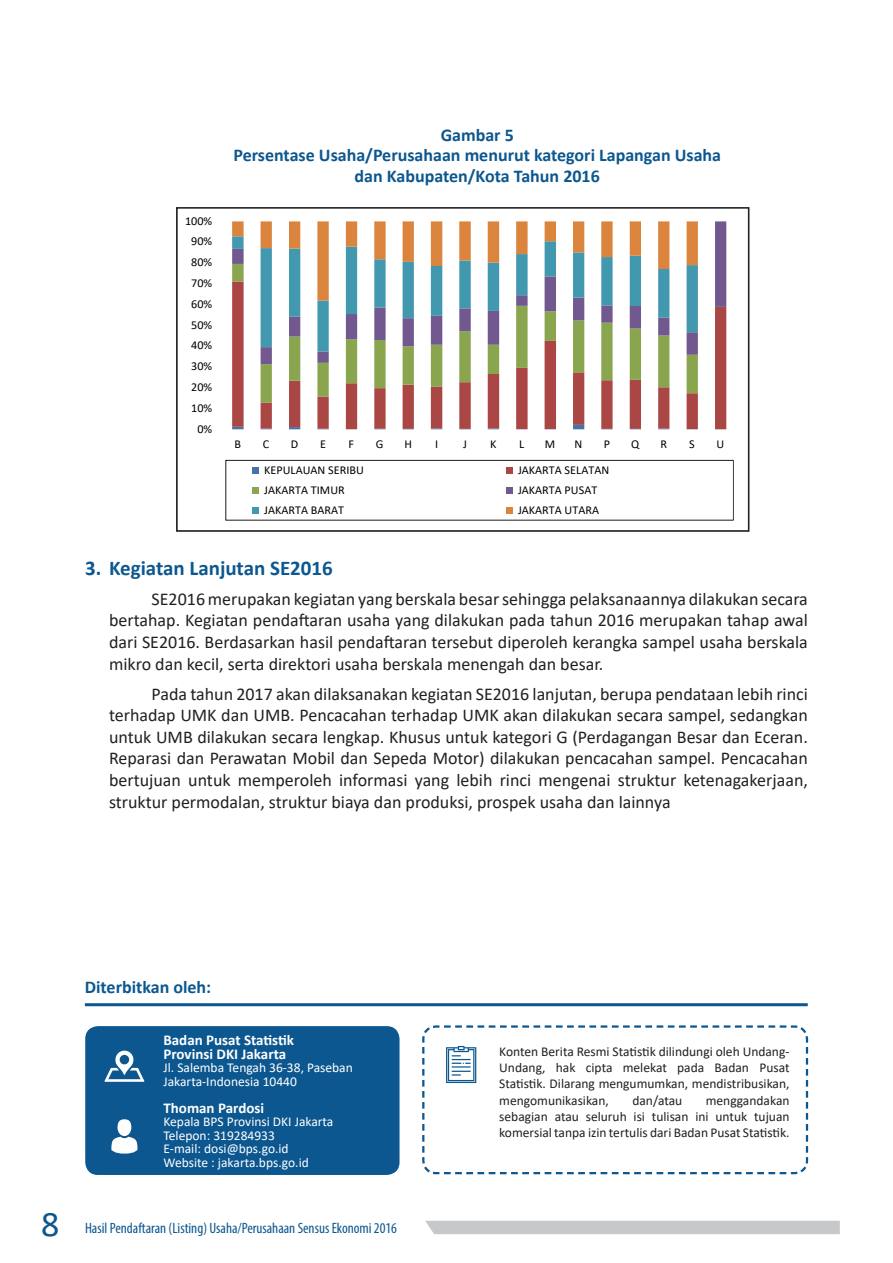
<style>
.page{position:relative;width:893px;height:1263px;background:#fff}
.page>*{position:absolute;margin:0;border:0;box-sizing:border-box;transform-origin:0 0}
.t1{font:36px "Calibri";color:#0c578f}
.t2{font:700 21px "Calibri";color:#0c578f}
.t3{font:18px/21.6px "Calibri";color:#231f20;text-align:justify}
.t4{font:700 18px "Calibri";color:#0c578f}
.t5{font:condensed 15px "Myriad Pro";color:#0c578f}
.t6{font:700 15px "Calibri";color:#fff}
.t7{font:13.5px/16.2px "Calibri";color:#231f20;text-align:justify}
.t8{font:13.5px "Calibri";color:#fff}
.t9{font:12px "Calibri";color:#000}
</style>
<div class="page">
<div style="left:425px;top:1221px;width:415px;height:13px;background:#c7c8ca"></div>
<svg style="left:225px;top:221px;width:509px;height:300px"></svg>
<div style="left:176px;top:207px;width:573px;height:325px;border:2px solid #231f20"></div>
<svg style="left:422px;top:1025px;width:387px;height:150px"></svg>
<hr style="left:85px;top:1003px;width:723px;height:3px;background:#0c578f">
<div style="left:85px;top:1026px;width:314px;height:149px;background:#0c578f;border-radius:13px"></div>
<div style="left:118px;top:1119px;width:13px;height:17px;background:#fff;border-radius:50%"></div>
<svg style="left:111px;top:1137px;width:26px;height:16px"></svg>
<svg style="left:104px;top:1050px;width:40px;height:32px"></svg>
<svg style="left:446px;top:1046px;width:30px;height:37px"></svg>
<p class="t9" style="left:185px;top:217px;width:29px">100%</p>
<p class="t9" style="left:191px;top:238px;width:23px">90%</p>
<p class="t9" style="left:191px;top:258px;width:23px">80%</p>
<p class="t9" style="left:191px;top:279px;width:23px">70%</p>
<p class="t9" style="left:191px;top:300px;width:23px">60%</p>
<p class="t9" style="left:191px;top:321px;width:23px">50%</p>
<p class="t9" style="left:191px;top:342px;width:23px">40%</p>
<p class="t9" style="left:191px;top:362px;width:23px">30%</p>
<p class="t9" style="left:191px;top:383px;width:23px">20%</p>
<p class="t9" style="left:191px;top:404px;width:23px">10%</p>
<p class="t9" style="left:197px;top:425px;width:16px">0%</p>
<p class="t4" style="left:441px;top:122px;width:75px">Gambar 5</p>
<p class="t4" style="left:233px;top:142px;width:489px">Persentase Usaha/Perusahaan menurut kategori Lapangan Usaha</p>
<p class="t4" style="left:355px;top:163px;width:247px">dan Kabupaten/Kota Tahun 2016</p>
<p class="t9" style="left:234px;top:441px;width:8px">B</p>
<p class="t9" style="left:263px;top:441px;width:8px">C</p>
<p class="t9" style="left:291px;top:441px;width:9px">D</p>
<p class="t9" style="left:320px;top:441px;width:7px">E</p>
<p class="t9" style="left:349px;top:441px;width:7px">F</p>
<p class="t9" style="left:376px;top:441px;width:9px">G</p>
<p class="t9" style="left:404px;top:441px;width:9px">H</p>
<p class="t9" style="left:435px;top:441px;width:5px">I</p>
<p class="t9" style="left:463px;top:441px;width:5px">J</p>
<p class="t9" style="left:490px;top:441px;width:8px">K</p>
<p class="t9" style="left:519px;top:441px;width:7px">L</p>
<p class="t9" style="left:545px;top:441px;width:12px">M</p>
<p class="t9" style="left:575px;top:441px;width:9px">N</p>
<p class="t9" style="left:604px;top:441px;width:8px">P</p>
<p class="t9" style="left:631px;top:441px;width:10px">Q</p>
<p class="t9" style="left:660px;top:441px;width:8px">R</p>
<p class="t9" style="left:689px;top:441px;width:7px">S</p>
<p class="t9" style="left:717px;top:441px;width:9px">U</p>
<p class="t9" style="left:264px;top:466px;width:101px">KEPULAUAN SERIBU</p>
<p class="t9" style="left:518px;top:466px;width:93px">JAKARTA SELATAN</p>
<p class="t9" style="left:264px;top:486px;width:82px">JAKARTA TIMUR</p>
<p class="t9" style="left:518px;top:486px;width:81px">JAKARTA PUSAT</p>
<p class="t9" style="left:264px;top:506px;width:81px">JAKARTA BARAT</p>
<p class="t9" style="left:518px;top:506px;width:83px">JAKARTA UTARA</p>
<p class="t2" style="left:85px;top:553px;width:249px">3. Kegiatan Lanjutan SE2016</p>
<p class="t3" style="left:109px;top:587px;width:700px;text-indent:43px">SE2016 merupakan kegiatan yang berskala besar sehingga pelaksanaannya dilakukan secara bertahap. Kegiatan pendaftaran usaha yang dilakukan pada tahun 2016 merupakan tahap awal dari SE2016. Berdasarkan hasil pendaftaran tersebut diperoleh kerangka sampel usaha berskala mikro dan kecil, serta direktori usaha berskala menengah dan besar.</p>
<p class="t3" style="left:109px;top:682px;width:700px;text-indent:43px">Pada tahun 2017 akan dilaksanakan kegiatan SE2016 lanjutan, berupa pendataan lebih rinci terhadap UMK dan UMB. Pencacahan terhadap UMK akan dilakukan secara sampel, sedangkan untuk UMB dilakukan secara lengkap. Khusus untuk kategori G (Perdagangan Besar dan Eceran.<br>Reparasi dan Perawatan Mobil dan Sepeda Motor) dilakukan pencacahan sampel. Pencacahan bertujuan untuk memperoleh informasi yang lebih rinci mengenai struktur ketenagakerjaan, struktur permodalan, struktur biaya dan produksi, prospek usaha dan lainnya</p>
<p class="t4" style="left:85px;top:974px;width:128px">Diterbitkan oleh:</p>
<p class="t6" style="left:163px;top:1029px;width:132px">Badan Pusat Statistik</p>
<p class="t6" style="left:163px;top:1043px;width:124px">Provinsi DKI Jakarta</p>
<p class="t8" style="left:163px;top:1058px;width:191px">Jl. Salemba Tengah 36-38, Paseban</p>
<p class="t8" style="left:163px;top:1072px;width:135px">Jakarta-Indonesia 10440</p>
<p class="t6" style="left:163px;top:1097px;width:102px">Thoman Pardosi</p>
<p class="t8" style="left:163px;top:1112px;width:171px">Kepala BPS Provinsi DKI Jakarta</p>
<p class="t8" style="left:163px;top:1126px;width:113px">Telepon: 319284933</p>
<p class="t8" style="left:163px;top:1139px;width:127px">E-mail: dosi@bps.go.id</p>
<p class="t8" style="left:163px;top:1153px;width:147px">Website : jakarta.bps.go.id</p>
<h1 class="t1" style="left:41px;top:1199px;width:20px">8</h1>
<p class="t5" style="left:85px;top:1219px;width:314px">Hasil Pendaftaran (Listing) Usaha/Perusahaan Sensus Ekonomi 2016</p>
<p class="t7" style="left:499px;top:1043px;width:292px">Konten Berita Resmi Statistik dilindungi oleh Undang-Undang, hak cipta melekat pada Badan Pusat Statistik. Dilarang mengumumkan, mendistribusikan, mengomunikasikan,</p>
<p class="t7" style="left:632px;top:1092px;width:51px">dan/atau</p>
<p class="t7" style="left:499px;top:1092px;width:292px;text-indent:207px">menggandakan sebagian atau seluruh isi tulisan ini untuk tujuan komersial tanpa izin tertulis dari Badan Pusat Statistik.</p>
</div>
